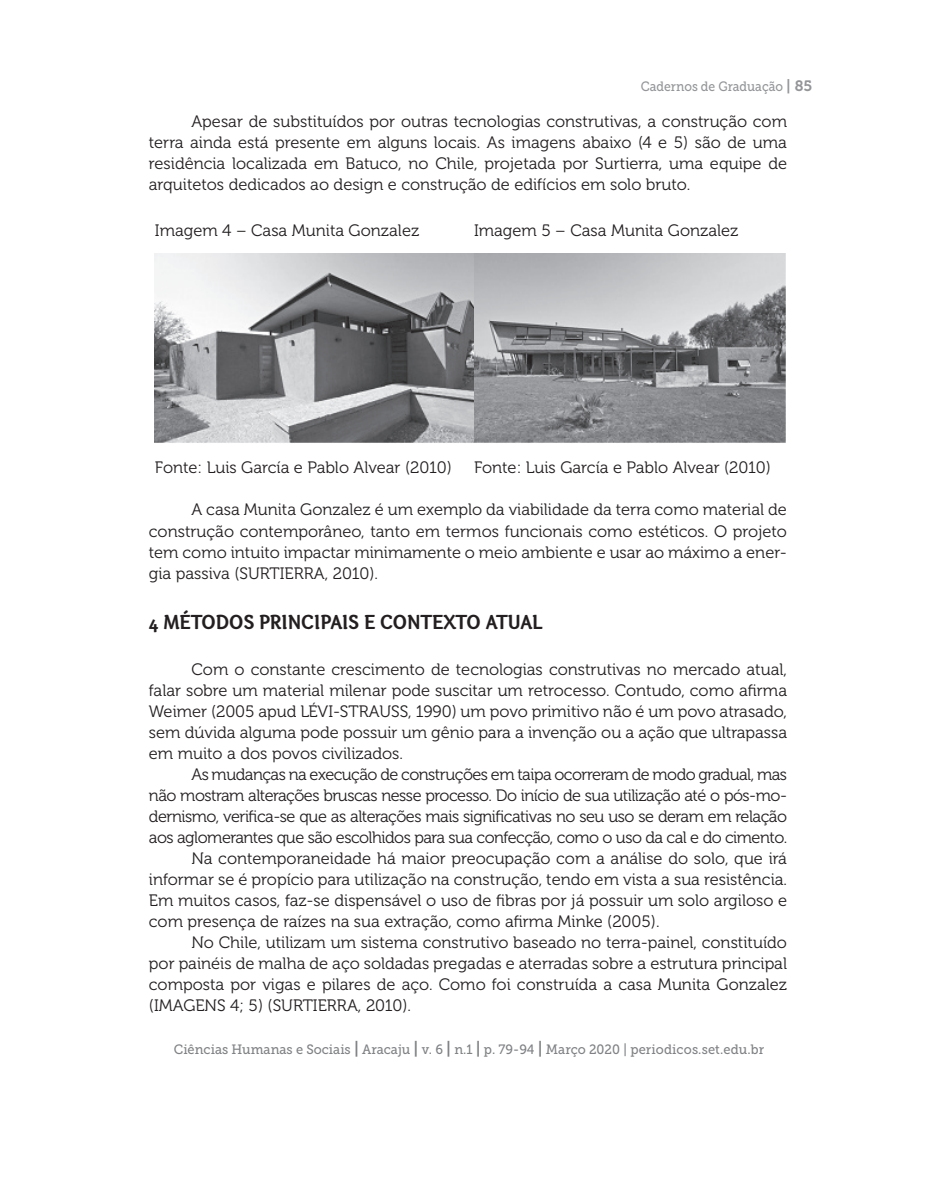
<style>
.page{position:relative;width:936px;height:1191px;background:#fff}
.page>*{position:absolute;margin:0;border:0;box-sizing:border-box;transform-origin:0 0}
.t1{font:21px "Otari Bold Limited";color:#231f20}
.t2{font:16.5px/21px "Museo 300";color:#231f20;text-align:justify}
.t3{font:16.5px "Museo 300";letter-spacing:-.03em;color:#231f20}
.t4{font:13.5px "Museo Slab 500";color:#808285;scale:.95 1}
.t5{font:13.5px "Museo Slab 500";color:#939598;scale:.9 1}
.s1{font-family:"Museo 700";font-size:15px}
.s2{font-family:"Museo 700";font-size:16.5px}
</style>
<div class="page">
<img style="left:155px;top:254px;width:631px;height:189px">
<p class="t5" style="left:640px;top:79px;width:192px">Cadernos de Graduação <span class="s1">| 85</span></p>
<p class="t2" style="left:149px;top:111px;width:639px;text-indent:43px">Apesar de substituídos por outras tecnologias construtivas, a construção com terra ainda está presente em alguns locais. As imagens abaixo (4 e 5) são de uma residência localizada em Batuco, no Chile, projetada por Surtierra, uma equipe de arquitetos dedicados ao design e construção de edifícios em solo bruto.</p>
<p class="t2" style="left:155px;top:220px;width:266px">Imagem 4 – Casa Munita Gonzalez</p>
<p class="t2" style="left:474px;top:220px;width:266px">Imagem 5 – Casa Munita Gonzalez</p>
<p class="t2" style="left:155px;top:457px;width:298px">Fonte: Luis García e Pablo Alvear (2010)</p>
<p class="t2" style="left:474px;top:457px;width:298px">Fonte: Luis García e Pablo Alvear (2010)</p>
<p class="t2" style="left:149px;top:499px;width:639px;text-indent:43px">A casa Munita Gonzalez é um exemplo da viabilidade da terra como material de construção contemporâneo, tanto em termos funcionais como estéticos. O projeto tem como intuito impactar minimamente o meio ambiente e usar ao máximo a ener&shy;gia passiva (SURTIERRA, 2010).</p>
<p class="t1" style="left:149px;top:609px;width:395px">4 MÉTODOS PRINCIPAIS E CONTEXTO ATUAL</p>
<p class="t2" style="left:149px;top:659px;width:639px;text-indent:43px">Com o constante crescimento de tecnologias construtivas no mercado atual, falar sobre um material milenar pode suscitar um retrocesso. Contudo, como afirma Weimer (2005 apud LÉVI-STRAUSS, 1990) um povo primitivo não é um povo atrasado, sem dúvida alguma pode possuir um gênio para a invenção ou a ação que ultrapassa em muito a dos povos civilizados.</p>
<p class="t3" style="left:191px;top:765px;width:597px">As mudanças na execução de construções em taipa ocorreram de modo gradual, mas</p>
<p class="t3" style="left:149px;top:786px;width:639px">não mostram alterações bruscas nesse processo. Do início de sua utilização até o pós-mo-</p>
<p class="t3" style="left:149px;top:807px;width:639px">dernismo, verifica-se que as alterações mais significativas no seu uso se deram em relação</p>
<p class="t3" style="left:149px;top:828px;width:639px">aos aglomerantes que são escolhidos para sua confecção, como o uso da cal e do cimento.</p>
<p class="t2" style="left:191px;top:848px;width:597px">Na contemporaneidade há maior preocupação com a análise do solo, que irá</p>
<p class="t2" style="left:149px;top:869px;width:639px">informar se é propício para utilização na construção, tendo em vista a sua resistência.</p>
<p class="t2" style="left:149px;top:890px;width:639px">Em muitos casos, faz-se dispensável o uso de fibras por já possuir um solo argiloso e</p>
<p class="t2" style="left:149px;top:911px;width:512px">com presença de raízes na sua extração, como afirma Minke (2005).</p>
<p class="t2" style="left:191px;top:932px;width:597px">No Chile, utilizam um sistema construtivo baseado no terra-painel, constituído</p>
<p class="t2" style="left:149px;top:953px;width:639px">por painéis de malha de aço soldadas pregadas e aterradas sobre a estrutura principal</p>
<p class="t2" style="left:149px;top:974px;width:639px">composta por vigas e pilares de aço. Como foi construída a casa Munita Gonzalez</p>
<p class="t2" style="left:149px;top:995px;width:264px">(IMAGENS 4; 5) (SURTIERRA, 2010).</p>
<p class="t4" style="left:174px;top:1041px;width:623px">Ciências Humanas e Sociais <span class="s2">|</span> Aracaju <span class="s2">|</span> v. 6 <span class="s2">|</span> n.1 <span class="s2">|</span> p. 79-94 <span class="s2">|</span> Março 2020 | periodicos.set.edu.br</p>
</div>
